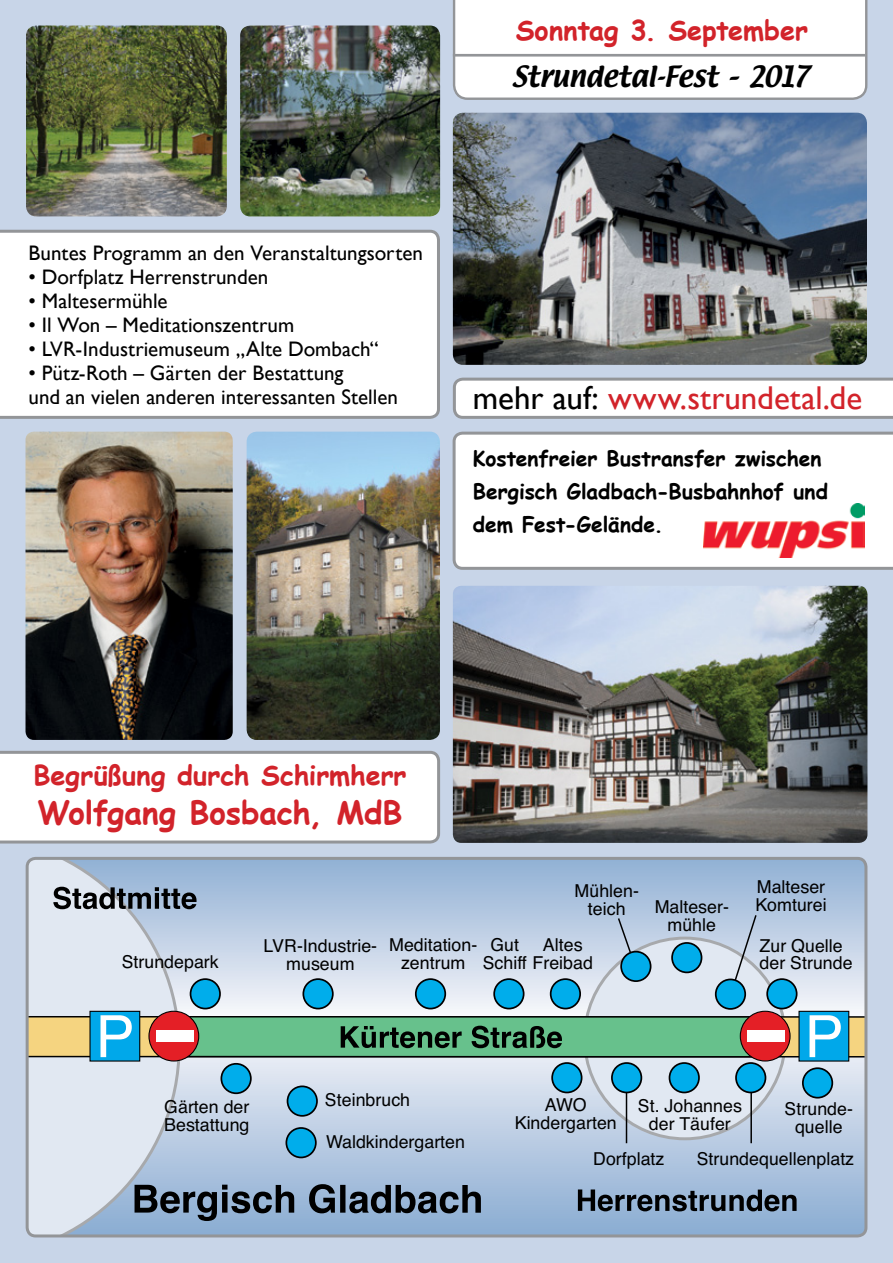
<style>
.page{position:relative;width:893px;height:1263px;background:#c8d5e8}
.page>*{position:absolute;margin:0;border:0;box-sizing:border-box;transform-origin:0 0}
.t1{font:33px "Gill Sans";color:#d2232a}
.t2{font:700 31.5px "Comic Sans MS";letter-spacing:-.005em;color:#d2232a}
.t3{font:700 27px "Comic Sans MS";color:#d2232a}
.t4{font:25.5px "Textile";letter-spacing:-.005em;color:#000}
.t5{font:21px/24px "Gill Sans";color:#000}
.t6{font:700 21px/33px "Comic Sans MS";color:#000}
.t7{font:17.85px/17.9px "Helvetica";color:#000;text-align:center}
.s1{color:#000}
</style>
<div class="page">
<img style="left:453px;top:586px;width:414px;height:257px">
<img style="left:247px;top:432px;width:193px;height:308px">
<img style="left:453px;top:113px;width:414px;height:252px">
<img style="left:26px;top:432px;width:207px;height:308px">
<svg style="left:453px;top:378px;width:440px;height:41px;background:#efeff0"></svg>
<div style="left:453px;top:0;width:414px;height:100px;background:#fff"></div>
<hr style="left:453px;top:54px;width:412px;height:3px;background:#939598">
<img style="left:26px;top:26px;width:201px;height:190px">
<img style="left:240px;top:26px;width:200px;height:190px">
<hr style="left:27px;top:1236px;width:839px;height:1px;background:#89acd2">
<hr style="left:27px;top:1234px;width:839px;height:2px;background:#8aadd2">
<hr style="left:27px;top:1232px;width:839px;height:2px;background:#8badd3">
<hr style="left:27px;top:1230px;width:839px;height:2px;background:#8baed3">
<hr style="left:27px;top:1228px;width:839px;height:2px;background:#8daed3">
<hr style="left:27px;top:1227px;width:839px;height:1px;background:#8eafd3">
<hr style="left:27px;top:1225px;width:839px;height:1px;background:#8eb0d4">
<hr style="left:27px;top:1223px;width:839px;height:2px;background:#8fb0d4">
<hr style="left:27px;top:1221px;width:839px;height:2px;background:#90b1d4">
<hr style="left:27px;top:1219px;width:839px;height:2px;background:#91b1d5">
<hr style="left:27px;top:1217px;width:839px;height:2px;background:#92b2d5">
<hr style="left:27px;top:1216px;width:839px;height:1px;background:#93b3d5">
<hr style="left:27px;top:1214px;width:839px;height:1px;background:#94b3d6">
<hr style="left:27px;top:1212px;width:839px;height:2px;background:#95b4d6">
<hr style="left:27px;top:1210px;width:839px;height:2px;background:#96b4d6">
<hr style="left:27px;top:1208px;width:839px;height:2px;background:#97b5d7">
<hr style="left:27px;top:1206px;width:839px;height:2px;background:#97b6d7">
<hr style="left:27px;top:1204px;width:839px;height:2px;background:#98b6d7">
<hr style="left:27px;top:1203px;width:839px;height:1px;background:#9ab7d8">
<hr style="left:27px;top:1201px;width:839px;height:2px;background:#9ab7d8">
<hr style="left:27px;top:1199px;width:839px;height:2px;background:#9bb8d8">
<hr style="left:27px;top:1197px;width:839px;height:2px;background:#9cb8d9">
<hr style="left:27px;top:1195px;width:839px;height:2px;background:#9db9d9">
<hr style="left:27px;top:1193px;width:839px;height:2px;background:#9ebad9">
<hr style="left:27px;top:1192px;width:839px;height:1px;background:#9fbada">
<hr style="left:27px;top:1190px;width:839px;height:2px;background:#a0bbda">
<hr style="left:27px;top:1188px;width:839px;height:2px;background:#a1bbda">
<hr style="left:27px;top:1186px;width:839px;height:2px;background:#a2bcdb">
<hr style="left:27px;top:1184px;width:839px;height:2px;background:#a3bddb">
<hr style="left:27px;top:1182px;width:839px;height:2px;background:#a4bddb">
<hr style="left:27px;top:1181px;width:839px;height:1px;background:#a5bedc">
<hr style="left:27px;top:1179px;width:839px;height:2px;background:#a6bedc">
<hr style="left:27px;top:1177px;width:839px;height:2px;background:#a7bfdc">
<hr style="left:27px;top:1175px;width:839px;height:2px;background:#a8c0dd">
<hr style="left:27px;top:1173px;width:839px;height:2px;background:#a9c0dd">
<hr style="left:27px;top:1171px;width:839px;height:2px;background:#aac1dd">
<hr style="left:27px;top:1170px;width:839px;height:1px;background:#abc2de">
<hr style="left:27px;top:1168px;width:839px;height:2px;background:#abc2de">
<hr style="left:27px;top:1166px;width:839px;height:2px;background:#acc3de">
<hr style="left:27px;top:1164px;width:839px;height:2px;background:#adc4df">
<hr style="left:27px;top:1162px;width:839px;height:2px;background:#aec4df">
<hr style="left:27px;top:1160px;width:839px;height:2px;background:#afc5df">
<hr style="left:27px;top:1159px;width:839px;height:1px;background:#b0c5e0">
<hr style="left:27px;top:1157px;width:839px;height:2px;background:#b1c6e0">
<hr style="left:27px;top:1155px;width:839px;height:2px;background:#b2c7e0">
<hr style="left:27px;top:1153px;width:839px;height:2px;background:#b3c7e1">
<hr style="left:27px;top:1151px;width:839px;height:2px;background:#b4c8e1">
<hr style="left:27px;top:1149px;width:839px;height:2px;background:#b5c9e1">
<hr style="left:27px;top:1148px;width:839px;height:1px;background:#b6c9e2">
<hr style="left:27px;top:1146px;width:839px;height:2px;background:#b7cae2">
<hr style="left:27px;top:1144px;width:839px;height:2px;background:#b8cbe2">
<hr style="left:27px;top:886px;width:839px;height:1px;background:#a2bcdb">
<hr style="left:27px;top:884px;width:839px;height:2px;background:#a1bcda">
<hr style="left:27px;top:883px;width:839px;height:1px;background:#a0bbda">
<hr style="left:27px;top:881px;width:839px;height:2px;background:#9fbada">
<hr style="left:27px;top:880px;width:839px;height:1px;background:#9ebad9">
<hr style="left:27px;top:878px;width:839px;height:2px;background:#9db9d9">
<hr style="left:27px;top:877px;width:839px;height:1px;background:#9db9d9">
<hr style="left:27px;top:875px;width:839px;height:2px;background:#9cb8d8">
<hr style="left:27px;top:874px;width:839px;height:1px;background:#9bb7d8">
<hr style="left:27px;top:872px;width:839px;height:2px;background:#9ab7d8">
<hr style="left:27px;top:871px;width:839px;height:1px;background:#99b6d7">
<hr style="left:27px;top:869px;width:839px;height:2px;background:#98b6d7">
<hr style="left:27px;top:868px;width:839px;height:1px;background:#97b5d7">
<hr style="left:27px;top:866px;width:839px;height:2px;background:#96b5d6">
<hr style="left:27px;top:865px;width:839px;height:1px;background:#95b4d6">
<hr style="left:27px;top:863px;width:839px;height:2px;background:#94b3d6">
<hr style="left:27px;top:862px;width:839px;height:1px;background:#93b3d5">
<hr style="left:27px;top:860px;width:839px;height:2px;background:#92b2d5">
<hr style="left:27px;top:859px;width:839px;height:1px;background:#91b1d5">
<hr style="left:27px;top:858px;width:839px;height:1px;background:#90b1d4">
<svg style="left:27px;top:858px;width:154px;height:378px"></svg>
<svg style="left:135px;top:1185px;width:159px;height:36px"></svg>
<svg style="left:309px;top:1184px;width:26px;height:29px"></svg>
<div style="left:340px;top:1185px;width:5px;height:28px;background:#000"></div>
<svg style="left:349px;top:1185px;width:132px;height:28px"></svg>
<svg style="left:578px;top:1189px;width:219px;height:22px"></svg>
<div style="left:286px;top:1128px;width:30px;height:29px;background:#00adeb;border-radius:50%"></div>
<div style="left:285px;top:1127px;width:32px;height:31px;border:2px solid #000;border-radius:50%"></div>
<svg style="left:30px;top:887px;width:833px;height:258px"></svg>
<div style="left:26px;top:857px;width:841px;height:380px;border:3px solid #939598;border-radius:9px"></div>
<div style="left:453px;top:432px;width:440px;height:138px;background:#fff"></div>
<div style="left:0;top:751px;width:440px;height:92px;background:#fff"></div>
<div style="left:0;top:230px;width:440px;height:189px;background:#fff"></div>
<svg style="left:703px;top:558px;width:161px;height:2px"></svg>
<img style="left:703px;top:503px;width:161px;height:55px">
<h3 class="t3" style="left:516px;top:10px;width:294px">Sonntag 3. September</h3>
<h3 class="t4" style="left:512px;top:59px;width:299px">Strundetal-Fest – 2017</h3>
<p class="t5" style="left:29px;top:241px;width:396px">Buntes Programm an den Veranstaltungsorten</p>
<p class="t5" style="left:29px;top:265px;width:241px">• Dorfplatz Herrenstrunden</p>
<p class="t5" style="left:29px;top:289px;width:141px">• Maltesermühle</p>
<p class="t5" style="left:29px;top:313px;width:267px">• Il Won – Meditationszentrum</p>
<p class="t5" style="left:29px;top:337px;width:352px">• LVR-Industriemuseum „Alte Dombach“</p>
<p class="t5" style="left:29px;top:361px;width:371px">• Pütz-Roth – Gärten der Bestattung<br>und an vielen anderen interessanten Stellen</p>
<h1 class="t1" style="left:473px;top:378px;width:391px"><span class="s1">mehr auf:</span> www.strundetal.de</h1>
<p class="t6" style="left:473px;top:441px;width:357px">Kostenfreier Bustransfer zwischen<br>Bergisch Gladbach-Busbahnhof und dem Fest-Gelände.</p>
<h3 class="t3" style="left:34px;top:755px;width:374px">Begrüßung durch Schirmherr</h3>
<h2 class="t2" style="left:38px;top:789px;width:366px">Wolfgang Bosbach, MdB</h2>
<p class="t7" style="left:575px;top:882px;width:66px">Mühlen&shy;teich</p>
<p class="t7" style="left:655px;top:898px;width:76px">Malteser&shy;mühle</p>
<p class="t7" style="left:755px;top:879px;width:73px;text-align:left">Malteser<br>Komturei</p>
<p class="t7" style="left:122px;top:953px;width:99px">Strundepark</p>
<p class="t7" style="left:264px;top:937px;width:115px">LVR-Industrie&shy;museum</p>
<p class="t7" style="left:389px;top:937px;width:90px">Meditation&shy;zentrum</p>
<p class="t7" style="left:483px;top:936px;width:112px;text-align:left;text-indent:8px">Gut<br>Schiff Freibad</p>
<p class="t7" style="left:543px;top:936px;width:41px">Altes</p>
<p class="t7" style="left:759px;top:937px;width:95px;text-align:left">Zur Quelle der Strunde</p>
<p class="t7" style="left:164px;top:1099px;width:87px;text-align:left">Gärten der<br>Bestattung</p>
<p class="t7" style="left:325px;top:1091px;width:87px">Steinbruch</p>
<p class="t7" style="left:326px;top:1134px;width:141px">Waldkindergarten</p>
<p class="t7" style="left:515px;top:1096px;width:104px">AWO<br>Kindergarten</p>
<p class="t7" style="left:638px;top:1097px;width:106px">St. Johannes der Täufer</p>
<p class="t7" style="left:593px;top:1150px;width:73px">Dorfplatz</p>
<p class="t7" style="left:785px;top:1100px;width:70px">Strunde&shy;quelle</p>
<p class="t7" style="left:697px;top:1150px;width:159px">Strundequellenplatz</p>
</div>
